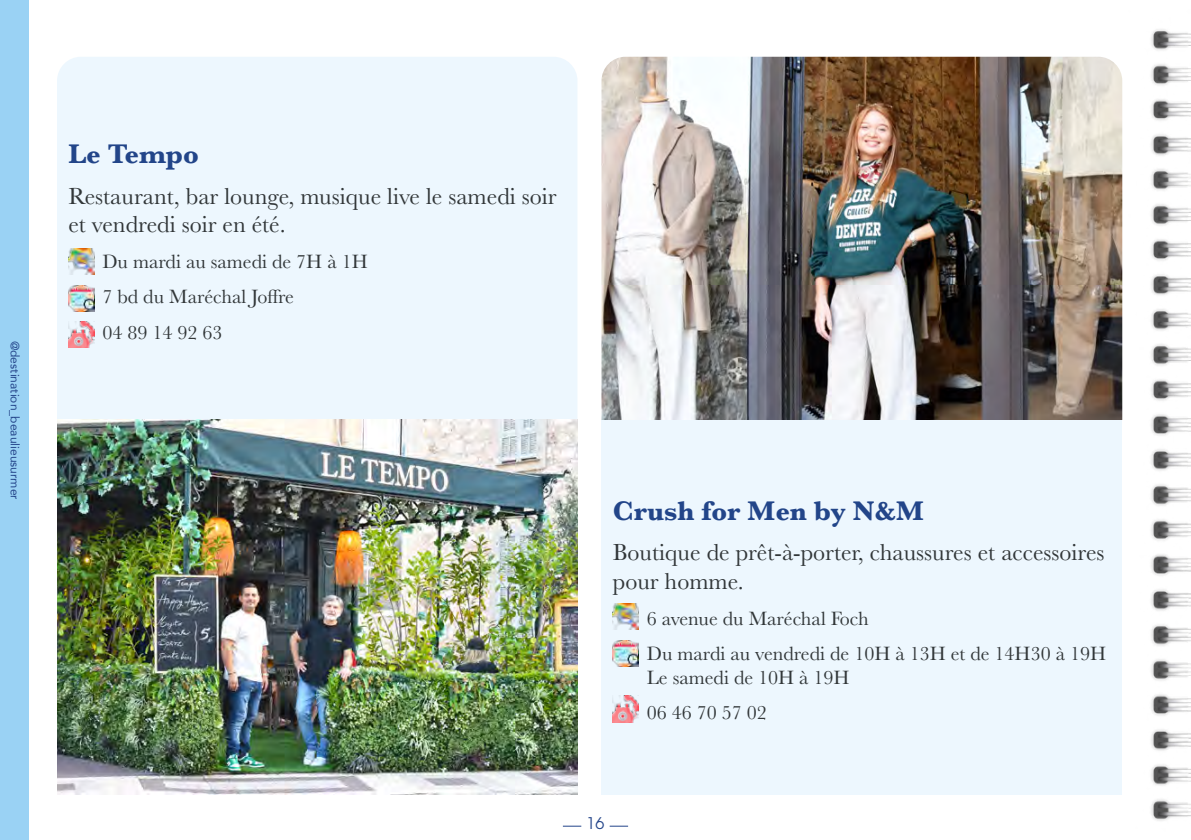
<style>
.page{position:relative;width:1191px;height:840px;background:#fff}
.page>*{position:absolute;margin:0;border:0;box-sizing:border-box;transform-origin:0 0}
.t1{font:700 28px "Baskerville";color:#224589}
.t2{font:24px/28.8px "Baskerville";color:#313638}
.t3{font:20px/35.4px "Baskerville";color:#313638}
.t4{font:16px "ITC Avant Garde Pro";color:#24458a}
.t5{font:12px "Avenir";color:#24458a}
</style>
<div class="page">
<div style="left:0;top:0;width:28px;height:839px;background:#9ad2f4"></div>
<svg style="left:563px;top:825px;width:18px;height:1px"></svg>
<svg style="left:609px;top:825px;width:19px;height:1px"></svg>
<img style="left:1117px;top:29px;width:74px;height:792px">
<div style="left:57px;top:57px;width:520px;height:363px;background:#edf7fe"></div>
<div style="left:601px;top:420px;width:521px;height:374px;background:#edf7fe"></div>
<img style="left:57px;top:420px;width:521px;height:374px">
<img style="left:601px;top:57px;width:521px;height:363px">
<img style="left:612px;top:695px;width:27px;height:26px">
<img style="left:612px;top:640px;width:27px;height:26px">
<img style="left:612px;top:603px;width:27px;height:26px">
<img style="left:68px;top:321px;width:26px;height:26px">
<img style="left:68px;top:285px;width:26px;height:26px">
<img style="left:68px;top:248px;width:26px;height:26px">
<p class="t5" style="left:25px;top:340px;width:160px;rotate:90deg">@destination_beaulieusurmer</p>
<h1 class="t1" style="left:68px;top:135px;width:132px">Le Tempo</h1>
<p class="t2" style="left:68px;top:182px;width:490px">Restaurant, bar lounge, musique live le samedi soir et vendredi soir en été.</p>
<p class="t3" style="left:102px;top:244px;width:267px">Du mardi au samedi de 7H à 1H<br>7 bd du Maréchal Joffre<br>04 89 14 92 63</p>
<h1 class="t1" style="left:613px;top:491px;width:312px">Crush for Men by N&amp;M</h1>
<p class="t2" style="left:613px;top:538px;width:493px">Boutique de prêt-à-porter, chaussures et accessoires pour homme.</p>
<p class="t3" style="left:647px;top:600px;width:461px">6 avenue du Maréchal Foch<br>Du mardi au vendredi de 10H à 13H et de 14H30 à 19H</p>
<p class="t3" style="left:647px;top:659px;width:204px">Le samedi de 10H à 19H<br>06 46 70 57 02</p>
<p class="t4" style="left:586px;top:812px;width:19px">16</p>
</div>
